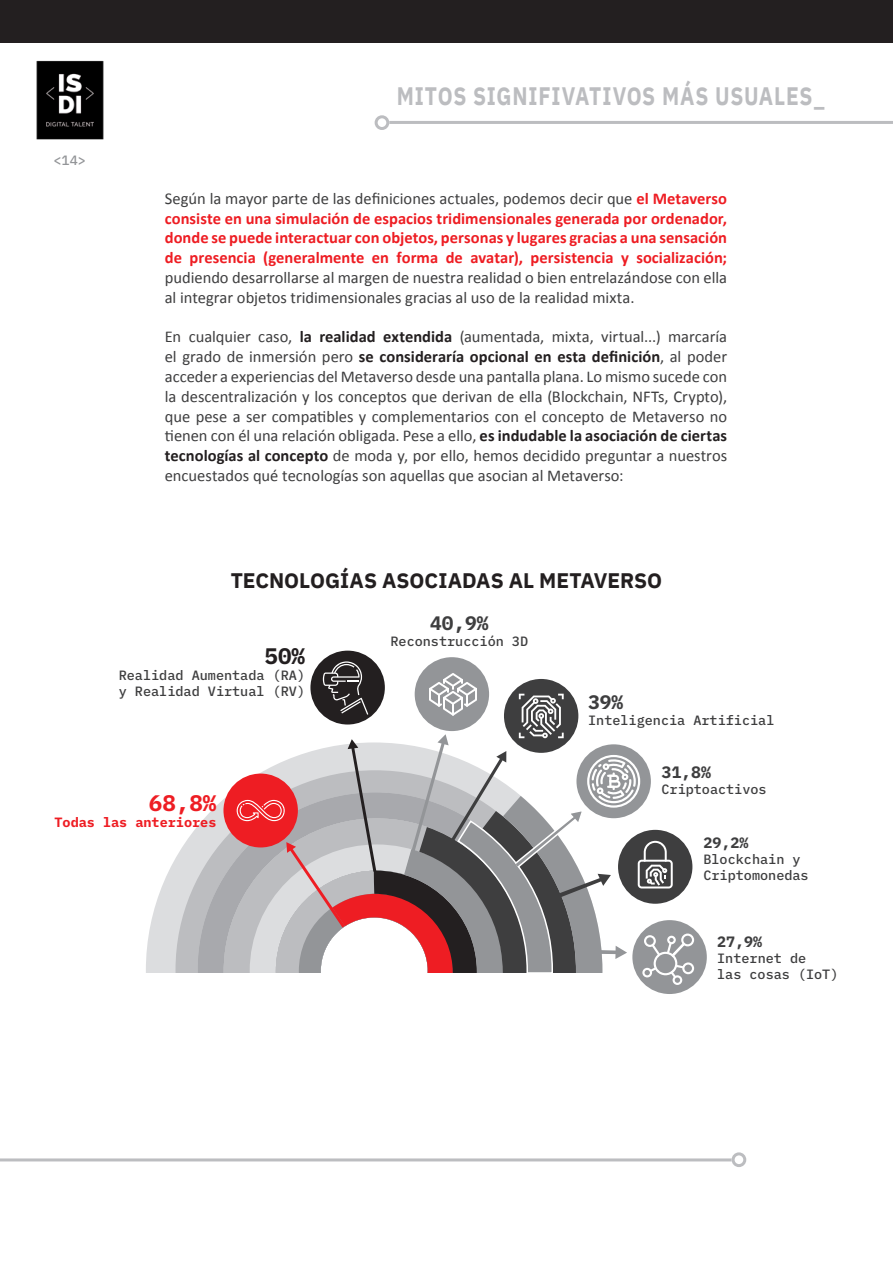
<style>
.page{position:relative;width:893px;height:1263px;background:#fff}
.page>*{position:absolute;margin:0;border:0;box-sizing:border-box;transform-origin:0 0}
.t1{font:700 25.2px "IBM Plex Sans";letter-spacing:.04em;color:#bcbdc0;scale:.83 1}
.t2{font:700 22.5px "IBM Plex Mono";color:#ee1d23}
.t3{font:700 22.5px "IBM Plex Mono";color:#231f20}
.t4{font:700 21px "IBM Plex Sans";color:#231f20}
.t5{font:700 19.5px "IBM Plex Mono";color:#3e3e3f}
.TXT{font:16.5px/19.8px "Calibri";color:#3e3e3f;text-align:justify}
.TXT-2{font:700 16.5px/19.8px "Calibri";color:#ee1d23;text-align:justify}
.t6{font:700 16.5px "IBM Plex Mono";color:#3e3e3f}
.t7{font:700 15px "IBM Plex Mono";color:#3e3e3f}
.t8{font:500 13.5px/16.2px "IBM Plex Mono";color:#3e3e3f}
.t9{font:700 13.5px "IBM Plex Mono";color:#ee1d23}
.t10{font:500 13.5px "IBM Plex Mono";color:#939598}
.s1{font-weight:400;color:#3e3e3f}
.s2{font-weight:700;color:#231f20}
</style>
<div class="page">
<hr style="left:892px;top:0;width:1px;height:1263px;background:#231f20">
<img style="left:36px;top:60px;width:68px;height:80px">
<div style="left:0;top:0;width:893px;height:43px;background:#231f20"></div>
<div style="left:632px;top:920px;width:75px;height:74px;background:#939598;border-radius:50%"></div>
<svg style="left:146px;top:858px;width:30px;height:115px;fill:#dcdddf"></svg>
<svg style="left:176px;top:826px;width:22px;height:147px;background:#d0d1d4"></svg>
<svg style="left:198px;top:798px;width:27px;height:175px;background:#c1c2c5"></svg>
<svg style="left:224px;top:820px;width:13px;height:153px;background:#b4b5b8"></svg>
<div style="left:223px;top:773px;width:75px;height:74px;background:#ee1d23;border-radius:50%"></div>
<div style="left:310px;top:651px;width:75px;height:73px;background:#231f20;border-radius:50%"></div>
<svg style="left:237px;top:661px;width:457px;height:324px"></svg>
<hr style="left:389px;top:121px;width:504px;height:3px;background:#bcbdc0">
<div style="left:375px;top:115px;width:14px;height:15px;border:3px solid #bcbdc0;border-radius:50%"></div>
<hr style="left:0;top:1158px;width:732px;height:3px;background:#bcbdc0">
<div style="left:732px;top:1152px;width:14px;height:15px;border:3px solid #bcbdc0;border-radius:50%"></div>
<p class="t10" style="left:53px;top:149px;width:34px">&lt;14&gt;</p>
<p class="t1" style="left:397px;top:76px;width:518px">MITOS SIGNIFIVATIVOS MÁS USUALES_</p>
<p class="TXT-2" style="left:165px;top:188px;width:564px"><span class="s1">Según la mayor parte de las definiciones actuales, podemos decir que</span> el Metaverso consiste en una simulación de espacios tridimensionales generada por ordenador, donde se puede interactuar con objetos, personas y lugares gracias a una sensación de presencia (generalmente en forma de avatar), persistencia y socialización; <span class="s1">pudiendo desarrollarse al margen de nuestra realidad o bien entrelazándose con ella al integrar objetos tridimensionales gracias al uso de la realidad mixta.</span></p>
<p class="TXT" style="left:165px;top:326px;width:564px">En cualquier caso, <span class="s2">la realidad extendida</span> (aumentada, mixta, virtual...) marcaría el grado de inmersión pero <span class="s2">se consideraría opcional en esta definición</span>, al poder acceder a experiencias del Metaverso desde una pantalla plana. Lo mismo sucede con la descentralización y los conceptos que derivan de ella (Blockchain, NFTs, Crypto), que pese a ser compatibles y complementarios con el concepto de Metaverso no tienen con él una relación obligada. Pese a ello, <span class="s2">es indudable la asociación de ciertas tecnologías al concepto</span> de moda y, por ello, hemos decidido preguntar a nuestros encuestados qué tecnologías son aquellas que asocian al Metaverso:</p>
<p class="t4" style="left:231px;top:564px;width:433px">TECNOLOGÍAS ASOCIADAS AL METAVERSO</p>
<p class="t3" style="left:265px;top:638px;width:42px">50%</p>
<p class="t8" style="left:119px;top:666px;width:188px">Realidad Aumentada (RA) y Realidad Virtual (RV)</p>
<p class="t5" style="left:430px;top:607px;width:60px">40,9%</p>
<p class="t8" style="left:390px;top:632px;width:139px">Reconstrucción 3D</p>
<p class="t5" style="left:588px;top:687px;width:37px">39%</p>
<p class="t8" style="left:588px;top:711px;width:188px">Inteligencia Artificial</p>
<p class="t2" style="left:149px;top:785px;width:69px">68,8%</p>
<p class="t9" style="left:54px;top:812px;width:163px">Todas las anteriores</p>
<p class="t6" style="left:661px;top:758px;width:51px">31,8%</p>
<p class="t8" style="left:661px;top:780px;width:107px">Criptoactivos</p>
<p class="t7" style="left:703px;top:830px;width:46px">29,2%</p>
<p class="t8" style="left:703px;top:850px;width:107px">Blockchain y<br>Criptomonedas</p>
<p class="t7" style="left:717px;top:929px;width:46px">27,9%</p>
<p class="t8" style="left:717px;top:949px;width:123px">Internet de<br>las cosas (IoT)</p>
</div>
